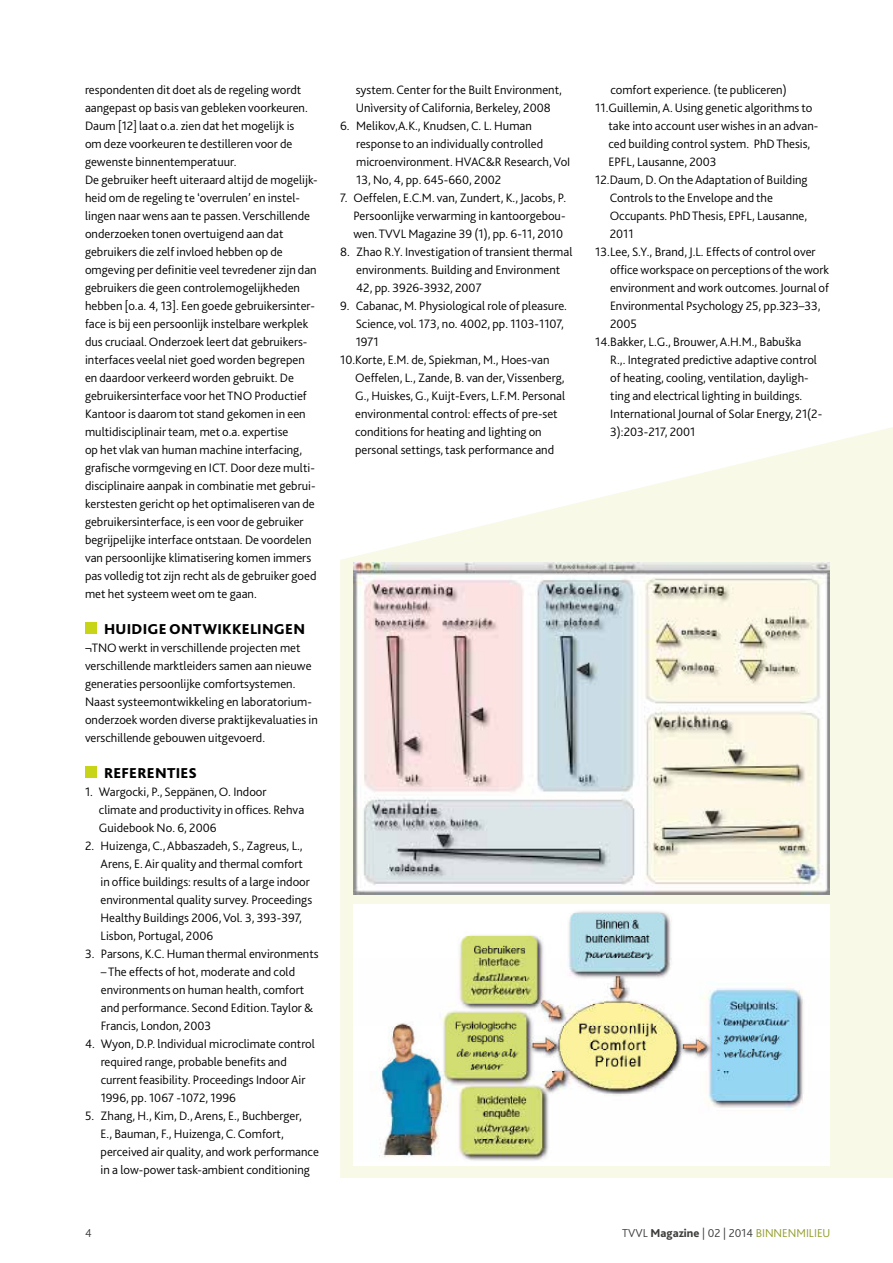
<style>
.page{position:relative;width:893px;height:1263px;background:#fff}
.page>*{position:absolute;margin:0;border:0;box-sizing:border-box;transform-origin:0 0}
.t1{font:800 15px "Bliss 2";letter-spacing:.02em;color:#000}
.t2{font:300 12.75px/18px "Bliss 2";color:#000}
.t3{font:300 12px "Bliss 2";color:#3c3c3b}
.s1{font-weight:800}
.s2{color:#919b26}
</style>
<div class="page">
<div style="left:85px;top:623px;width:12px;height:11px;background:#c8d418"></div>
<div style="left:85px;top:767px;width:12px;height:11px;background:#c8d418"></div>
<svg style="left:340px;top:427px;width:553px;height:751px;fill:#f8f9e6"></svg>
<img style="left:353px;top:562px;width:476px;height:332px">
<img style="left:353px;top:905px;width:476px;height:260px">
<p class="t2" style="left:85px;top:82px;width:234px">respondenten dit doet als de regeling wordt aangepast op basis van gebleken voorkeuren.<br>Daum [12] laat o.a. zien dat het mogelijk is<br>om deze voorkeuren te destilleren voor de gewenste binnentemperatuur.<br>De gebruiker heeft uiteraard altijd de mogelijk&shy;heid om de regeling te ‘overrulen’ en instel&shy;lingen naar wens aan te passen. Verschillende onderzoeken tonen overtuigend aan dat gebruikers die zelf invloed hebben op de omgeving per definitie veel tevredener zijn dan gebruikers die geen controlemogelijkheden hebben [o.a. 4, 13]. Een goede gebruikersinter&shy;face is bij een persoonlijk instelbare werkplek dus cruciaal. Onderzoek leert dat gebruikers&shy;interfaces veelal niet goed worden begrepen en daardoor verkeerd worden gebruikt. De gebruikersinterface voor het TNO Productief Kantoor is daarom tot stand gekomen in een multidisciplinair team, met o.a. expertise<br>op het vlak van human machine interfacing, grafische vormgeving en ICT. Door deze multi&shy;disciplinaire aanpak in combinatie met gebrui&shy;kerstesten gericht op het optimaliseren van de gebruikersinterface, is een voor de gebruiker begrijpelijke interface ontstaan. De voordelen van persoonlijke klimatisering komen immers pas volledig tot zijn recht als de gebruiker goed met het systeem weet om te gaan.</p>
<p class="t1" style="left:104px;top:624px;width:203px">HUIDIGE ONTWIKKELINGEN</p>
<p class="t2" style="left:85px;top:640px;width:234px">¬TNO werkt in verschillende projecten met verschillende marktleiders samen aan nieuwe generaties persoonlijke comfortsystemen.<br>Naast systeemontwikkeling en laboratorium&shy;onderzoek worden diverse praktijkevaluaties in verschillende gebouwen uitgevoerd.</p>
<p class="t1" style="left:104px;top:768px;width:95px">REFERENTIES</p>
<p class="t2" style="left:99px;top:784px;width:207px;text-indent:-14px">1. Wargocki, P., Seppänen, O. Indoor climate and productivity in offices. Rehva<br>Guidebook No. 6, 2006</p>
<p class="t2" style="left:101px;top:838px;width:213px;text-indent:-16px">2. Huizenga, C., Abbaszadeh, S., Zagreus, L., Arens, E. Air quality and thermal comfort in office buildings: results of a large indoor environmental quality survey. Proceedings Healthy Buildings 2006, Vol. 3, 393-397, Lisbon, Portugal, 2006</p>
<p class="t2" style="left:85px;top:946px;width:235px">3. Parsons, K.C. Human thermal environments</p>
<p class="t2" style="left:101px;top:964px;width:214px">– The effects of hot, moderate and cold environments on human health, comfort and performance. Second Edition. Taylor &amp; Francis, London, 2003</p>
<p class="t2" style="left:101px;top:1036px;width:216px;text-indent:-16px">4. Wyon, D.P. lndividuaI microclimate control required range, probable benefits and current feasibility. Proceedings Indoor Air 1996, pp. 1067 -1072, 1996</p>
<p class="t2" style="left:101px;top:1108px;width:220px;text-indent:-16px">5. Zhang, H., Kim, D., Arens, E., Buchberger,<br>E., Bauman, F., Huizenga, C. Comfort, perceived air quality, and work performance in a low-power task-ambient conditioning</p>
<p class="t2" style="left:356px;top:82px;width:208px">system. Center for the Built Environment,<br>Unìversity of California, Berkeley, 2008</p>
<p class="t2" style="left:356px;top:118px;width:216px;text-indent:-16px">6. Melikov,A.K., Knudsen, C. L. Human response to an individually controlled microenvironment. HVAC&amp;R Research, VoI 13, No, 4, pp. 645-660, 2002</p>
<p class="t2" style="left:353px;top:190px;width:214px;text-align:justify;text-indent:-13px">7. Oeffelen, E.C.M. van, Zundert, K., Jacobs, P.<br>Persoonlijke verwarming in kantoorgebou&shy;wen. TVVL Magazine 39 (1), pp. 6-11, 2010</p>
<p class="t2" style="left:356px;top:244px;width:218px;text-indent:-16px">8. Zhao R.Y. Investigation of transient thermal environments. Building and Environment<br>42, pp. 3926-3932, 2007</p>
<p class="t2" style="left:356px;top:298px;width:213px;text-indent:-15px">9. Cabanac, M. Physiological role of pleasure.<br>Science, vol. 173, no. 4002, pp. 1103-1107,<br>1971</p>
<p class="t2" style="left:355px;top:352px;width:211px;text-indent:-15px">10. Korte, E.M. de, Spiekman, M., Hoes-van Oeffelen, L., Zande, B. van der, Vissenberg, G., Huiskes, G., Kuijt-Evers, L.F.M. Personal environmental control: effects of pre-set conditions for heating and lighting on personal settings, task performance and</p>
<p class="t2" style="left:610px;top:82px;width:178px">comfort experience. (te publiceren)</p>
<p class="t2" style="left:608px;top:100px;width:212px;text-indent:-13px">11. Guillemin, A. Using genetic algorithms to take into account user wishes in an advan&shy;ced building control system. PhD Thesis, EPFL, Lausanne, 2003</p>
<p class="t2" style="left:610px;top:172px;width:199px;text-indent:-14px">12. Daum, D. On the Adaptation of Building<br>Controls to the Envelope and the<br>Occupants. PhD Thesis, EPFL, Lausanne,<br>2011</p>
<p class="t2" style="left:610px;top:244px;width:221px;text-indent:-15px">13. Lee, S.Y., Brand, J.L. Effects of control over office workspace on perceptions of the work environment and work outcomes. Journal of Environmental Psychology 25, pp.323–33, 2005</p>
<p class="t2" style="left:610px;top:334px;width:213px;text-indent:-15px">14. Bakker, L.G., Brouwer, A.H.M., Babuška<br>R.,. Integrated predictive adaptive control of heating, cooling, ventilation, dayligh&shy;ting and electrical lighting in buildings.<br>International Journal of Solar Energy, 21(2- 3):203-217, 2001</p>
<p class="t3" style="left:85px;top:1228px;width:8px">4</p>
<p class="t3" style="left:622px;top:1228px;width:210px">TVVL <span class="s1">Magazine</span> | 02 | 2014 <span class="s2">BINNENMILIEU</span></p>
</div>
